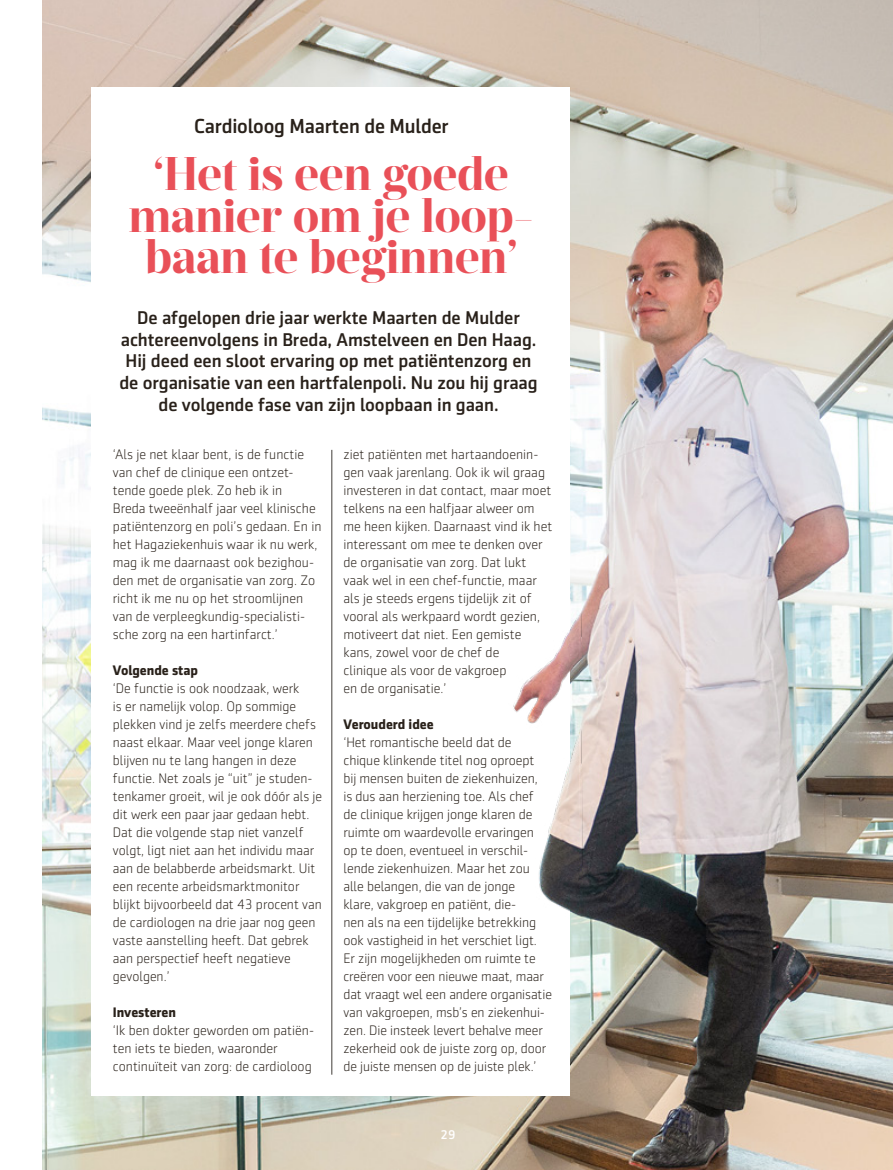
<style>
.page{position:relative;width:893px;height:1170px;background:#fff}
.page>*{position:absolute;margin:0;border:0;box-sizing:border-box;transform-origin:0 0}
.t1{font:700 47.1px/41.4px "Prumo Display";letter-spacing:-.01em;color:#e95058;text-align:center}
.t2{font:500 20.55px "Sentico Sans DT";letter-spacing:-.01em;color:#29211a}
.t3{font:500 18.6px/21.8px "Sentico Sans DT";letter-spacing:-.005em;color:#29211a;text-align:center}
.t4{font:300 13.95px/18px "Sentico Sans DT";color:#29211a}
.t5{font:700 13.95px "Sentico Sans DT";letter-spacing:-.005em;color:#29211a}
.t6{font:500 12.75px "Sentico Sans DT";color:#fff}
</style>
<div class="page">
<img style="left:42px;top:0;width:851px;height:1169px">
<div style="left:92px;top:87px;width:478px;height:1008px;background:#fff"></div>
<img style="left:513px;top:523px;width:125px;height:468px">
<hr style="left:332px;top:450px;width:1px;height:624px;background:#413c38">
<h2 class="t2" style="left:194px;top:115px;width:256px">Cardioloog Maarten de Mulder</h2>
<h1 class="t1" style="left:129px;top:155px;width:407px">‘Het is een goede manier om je loop&shy;baan te beginnen’</h1>
<p class="t3" style="left:119px;top:306px;width:420px">De afgelopen drie jaar werkte Maarten de Mulder achtereenvolgens in Breda, Amstelveen en Den Haag.<br>Hij deed een sloot ervaring op met patiëntenzorg en de organisatie van een hartfalenpoli. Nu zou hij graag de volgende fase van zijn loopbaan in gaan.</p>
<p class="t4" style="left:113px;top:445px;width:210px">‘Als je net klaar bent, is de functie van chef de clinique een ontzet&shy;tende goede plek. Zo heb ik in<br>Breda tweeënhalf jaar veel klinische patiëntenzorg en poli’s gedaan. En in het Hagaziekenhuis waar ik nu werk, mag ik me daarnaast ook bezighou&shy;den met de organisatie van zorg. Zo richt ik me nu op het stroomlijnen van de verpleegkundig-specialisti&shy;sche zorg na een hartinfarct.’</p>
<p class="t5" style="left:113px;top:662px;width:87px">Volgende stap</p>
<p class="t4" style="left:113px;top:679px;width:211px">‘De functie is ook noodzaak, werk<br>is er namelijk volop. Op sommige plekken vind je zelfs meerdere chefs naast elkaar. Maar veel jonge klaren blijven nu te lang hangen in deze functie. Net zoals je “uit” je studen&shy;tenkamer groeit, wil je ook dóór als je dit werk een paar jaar gedaan hebt.<br>Dat die volgende stap niet vanzelf volgt, ligt niet aan het individu maar aan de belabberde arbeidsmarkt. Uit een recente arbeidsmarktmonitor blijkt bijvoorbeeld dat 43 procent van de cardiologen na drie jaar nog geen vaste aanstelling heeft. Dat gebrek aan perspectief heeft negatieve gevolgen.’</p>
<p class="t5" style="left:113px;top:1004px;width:65px">Investeren</p>
<p class="t4" style="left:113px;top:1021px;width:203px">‘Ik ben dokter geworden om patiën&shy;ten iets te bieden, waaronder continuïteit van zorg: de cardioloog</p>
<p class="t4" style="left:343px;top:445px;width:210px">ziet patiënten met hartaandoenin&shy;gen vaak jarenlang. Ook ik wil graag investeren in dat contact, maar moet telkens na een halfjaar alweer om me heen kijken. Daarnaast vind ik het interessant om mee te denken over de organisatie van zorg. Dat lukt vaak wel in een chef-functie, maar als je steeds ergens tijdelijk zit of vooral als werkpaard wordt gezien, motiveert dat niet. Een gemiste kans, zowel voor de chef de<br>clinique als voor de vakgroep<br>en de organisatie.’</p>
<p class="t5" style="left:343px;top:716px;width:92px">Verouderd idee</p>
<p class="t4" style="left:343px;top:733px;width:210px">‘Het romantische beeld dat de<br>chique klinkende titel nog oproept<br>bij mensen buiten de ziekenhuizen,<br>is dus aan herziening toe. Als chef<br>de clinique krijgen jonge klaren de ruimte om waardevolle ervaringen<br>op te doen, eventueel in verschil&shy;lende ziekenhuizen. Maar het zou alle belangen, die van de jonge<br>klare, vakgroep en patiënt, die-<br>nen als na een tijdelijke betrekking ook vastigheid in het verschiet ligt.<br>Er zijn mogelijkheden om ruimte te creëren voor een nieuwe maat, maar dat vraagt wel een andere organisatie van vakgroepen, msb’s en ziekenhui&shy;zen. Die insteek levert behalve meer zekerheid ook de juiste zorg op, door de juiste mensen op de juiste plek.’</p>
<p class="t6" style="left:441px;top:1127px;width:16px">29</p>
</div>
